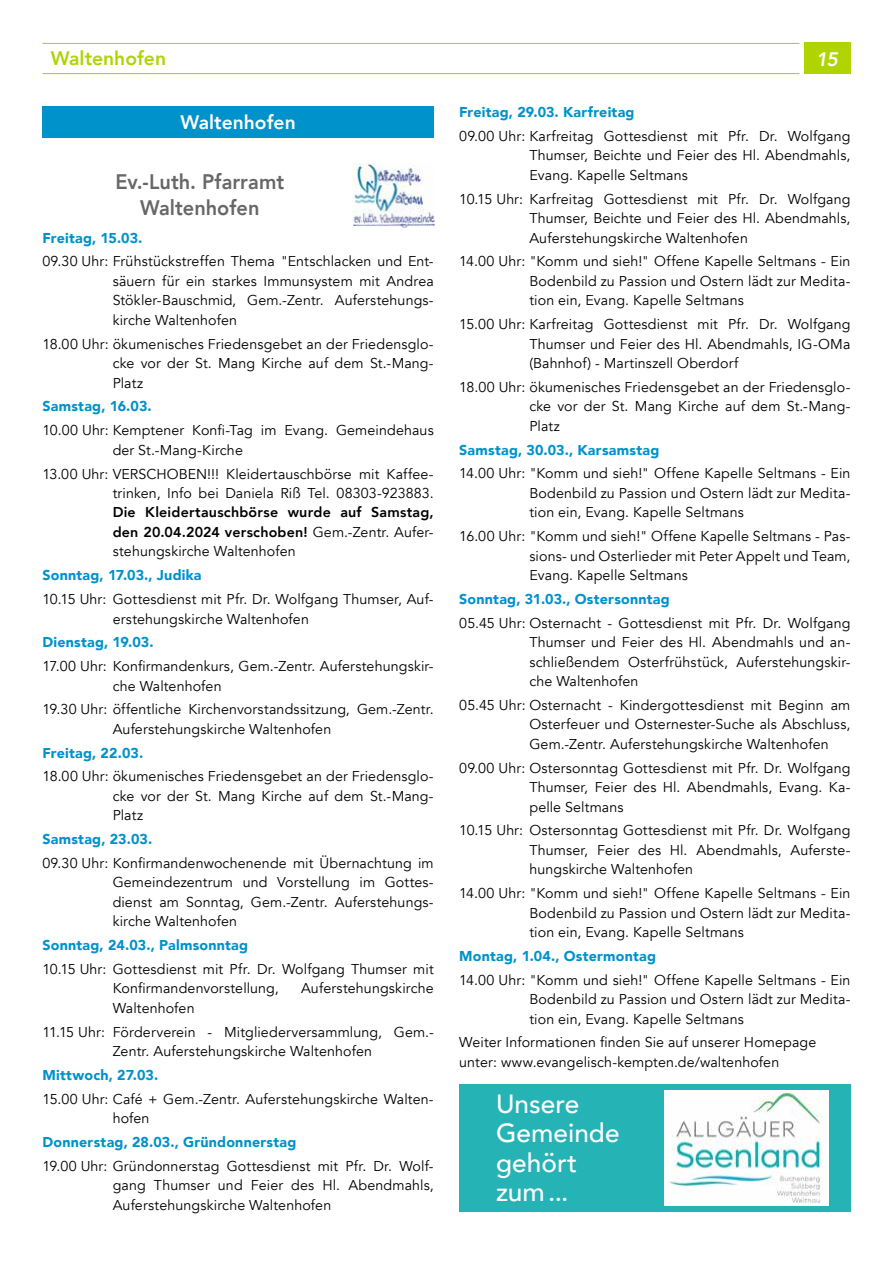
<style>
.page{position:relative;width:893px;height:1263px;background:#fff}
.page>*{position:absolute;margin:0;border:0;box-sizing:border-box;transform-origin:0 0}
.t1{font:500 26.25px/29.2px "Avenir LT Com";color:#fff}
.t2{font:800 21px/25.5px "Avenir LT Com";color:#676767;text-align:center;scale:.95 1}
.t3{font:800 19.5px "Avenir LT Com";color:#afd400}
.t4{font:800 19.5px "Avenir LT Com";color:#fff}
.t5{font:italic 800 19.5px "Avenir LT Com";color:#fff}
.t6{font:14.25px/19.5px "Avenir LT Com";letter-spacing:.01em;color:#000;text-align:justify}
.t7{font:900 14.25px "Avenir LT Com";letter-spacing:.015em;color:#0092ca}
.t8{font:800 14.25px/19.5px "Avenir LT Com";letter-spacing:.015em;color:#000;text-align:justify}
.s1{font-weight:400}
</style>
<div class="page">
<div style="left:804px;top:43px;width:46px;height:31px;background:#afd400"></div>
<hr style="left:43px;top:73px;width:756px;height:1px;background:#afd400">
<hr style="left:43px;top:43px;width:756px;height:1px;background:#afd400">
<div style="left:43px;top:106px;width:391px;height:32px;background:#0092ca"></div>
<img style="left:353px;top:163px;width:82px;height:64px">
<div style="left:459px;top:1084px;width:391px;height:128px;background:#26b3b6"></div>
<img style="left:664px;top:1090px;width:162px;height:116px">
<h3 class="t3" style="left:51px;top:47px;width:117px">Waltenhofen</h3>
<h3 class="t5" style="left:816px;top:48px;width:23px">15</h3>
<h3 class="t4" style="left:181px;top:111px;width:117px">Waltenhofen</h3>
<h2 class="t2" style="left:116px;top:169px;width:179px">Ev.-Luth. Pfarramt<br>Waltenhofen</h2>
<p class="t7" style="left:43px;top:229px;width:101px">Freitag, 15.03.</p>
<p class="t6" style="left:113px;top:252px;width:323px;text-indent:-70px">09.30 Uhr: Frühstückstreffen Thema "Entschlacken und Ent&shy;säuern für ein starkes Immunsystem mit Andrea Stökler-Bauschmid, Gem.-Zentr. Auferstehungs&shy;kirche Waltenhofen</p>
<p class="t6" style="left:113px;top:334px;width:323px;text-indent:-70px">18.00 Uhr: ökumenisches Friedensgebet an der Friedensglo&shy;cke vor der St. Mang Kirche auf dem St.-Mang-Platz</p>
<p class="t7" style="left:43px;top:398px;width:111px">Samstag, 16.03.</p>
<p class="t6" style="left:113px;top:421px;width:323px;text-indent:-70px">10.00 Uhr: Kemptener Konfi-Tag im Evang. Gemeindehaus der St.-Mang-Kirche</p>
<p class="t6" style="left:43px;top:464px;width:393px;text-align:right">13.00 Uhr: VERSCHOBEN!!! Kleidertauschbörse mit Kaffee&shy;trinken, Info bei Daniela Riß Tel. 08303-923883.</p>
<p class="t8" style="left:113px;top:503px;width:323px">Die Kleidertauschbörse wurde auf Samstag, den 20.04.2024 verschoben! <span class="s1">Gem.-Zentr. Aufer&shy;stehungskirche Waltenhofen</span></p>
<p class="t7" style="left:43px;top:567px;width:161px">Sonntag, 17.03., Judika</p>
<p class="t6" style="left:113px;top:590px;width:323px;text-indent:-70px">10.15 Uhr: Gottesdienst mit Pfr. Dr. Wolfgang Thumser, Auf&shy;erstehungskirche Waltenhofen</p>
<p class="t7" style="left:43px;top:634px;width:113px">Dienstag, 19.03.</p>
<p class="t6" style="left:113px;top:657px;width:323px;text-indent:-70px">17.00 Uhr: Konfirmandenkurs, Gem.-Zentr. Auferstehungskir&shy;che Waltenhofen</p>
<p class="t6" style="left:113px;top:700px;width:323px;text-indent:-70px">19.30 Uhr: öffentliche Kirchenvorstandssitzung, Gem.-Zentr.<br>Auferstehungskirche Waltenhofen</p>
<p class="t7" style="left:43px;top:744px;width:102px">Freitag, 22.03.</p>
<p class="t6" style="left:113px;top:767px;width:323px;text-indent:-70px">18.00 Uhr: ökumenisches Friedensgebet an der Friedensglo&shy;cke vor der St. Mang Kirche auf dem St.-Mang-Platz</p>
<p class="t7" style="left:43px;top:830px;width:111px">Samstag, 23.03.</p>
<p class="t6" style="left:113px;top:853px;width:323px;text-indent:-70px">09.30 Uhr: Konfirmandenwochenende mit Übernachtung im Gemeindezentrum und Vorstellung im Gottes&shy;dienst am Sonntag, Gem.-Zentr. Auferstehungs&shy;kirche Waltenhofen</p>
<p class="t7" style="left:43px;top:936px;width:207px">Sonntag, 24.03., Palmsonntag</p>
<p class="t6" style="left:113px;top:959px;width:323px;text-indent:-70px">10.15 Uhr: Gottesdienst mit Pfr. Dr. Wolfgang Thumser mit<br>Konfirmandenvorstellung,</p>
<p class="t6" style="left:301px;top:979px;width:134px">Auferstehungskirche</p>
<p class="t6" style="left:43px;top:996px;width:393px;line-height:23.7px;text-indent:70px">Waltenhofen<br>11.15 Uhr: Förderverein - Mitgliederversammlung, Gem.-</p>
<p class="t6" style="left:113px;top:1042px;width:261px">Zentr. Auferstehungskirche Waltenhofen</p>
<p class="t7" style="left:43px;top:1066px;width:117px">Mittwoch, 27.03.</p>
<p class="t6" style="left:113px;top:1089px;width:323px;text-indent:-70px">15.00 Uhr: Café + Gem.-Zentr. Auferstehungskirche Walten&shy;hofen</p>
<p class="t7" style="left:43px;top:1133px;width:255px">Donnerstag, 28.03., Gründonnerstag</p>
<p class="t6" style="left:113px;top:1156px;width:323px;text-indent:-70px">19.00 Uhr: Gründonnerstag Gottesdienst mit Pfr. Dr. Wolf&shy;gang Thumser und Feier des Hl. Abendmahls, Auferstehungskirche Waltenhofen</p>
<p class="t7" style="left:459px;top:103px;width:177px">Freitag, 29.03. Karfreitag</p>
<p class="t6" style="left:529px;top:126px;width:323px;text-indent:-70px">09.00 Uhr: Karfreitag Gottesdienst mit Pfr. Dr. Wolfgang Thumser, Beichte und Feier des Hl. Abendmahls, Evang. Kapelle Seltmans</p>
<p class="t6" style="left:529px;top:189px;width:323px;text-indent:-70px">10.15 Uhr: Karfreitag Gottesdienst mit Pfr. Dr. Wolfgang Thumser, Beichte und Feier des Hl. Abendmahls, Auferstehungskirche Waltenhofen</p>
<p class="t6" style="left:529px;top:252px;width:323px;text-indent:-70px">14.00 Uhr: "Komm und sieh!" Offene Kapelle Seltmans - Ein Bodenbild zu Passion und Ostern lädt zur Medita&shy;tion ein, Evang. Kapelle Seltmans</p>
<p class="t6" style="left:529px;top:315px;width:323px;text-indent:-70px">15.00 Uhr: Karfreitag Gottesdienst mit Pfr. Dr. Wolfgang Thumser und Feier des Hl. Abendmahls, IG-OMa (Bahnhof) - Martinszell Oberdorf</p>
<p class="t6" style="left:529px;top:377px;width:323px;text-indent:-70px">18.00 Uhr: ökumenisches Friedensgebet an der Friedensglo&shy;cke vor der St. Mang Kirche auf dem St.-Mang-Platz</p>
<p class="t7" style="left:459px;top:441px;width:202px">Samstag, 30.03., Karsamstag</p>
<p class="t6" style="left:529px;top:464px;width:323px;text-indent:-70px">14.00 Uhr: "Komm und sieh!" Offene Kapelle Seltmans - Ein Bodenbild zu Passion und Ostern lädt zur Medita&shy;tion ein, Evang. Kapelle Seltmans</p>
<p class="t6" style="left:529px;top:527px;width:323px;text-indent:-70px">16.00 Uhr: "Komm und sieh!" Offene Kapelle Seltmans - Pas&shy;sions- und Osterlieder mit Peter Appelt und Team, Evang. Kapelle Seltmans</p>
<p class="t7" style="left:459px;top:590px;width:212px">Sonntag, 31.03., Ostersonntag</p>
<p class="t6" style="left:529px;top:613px;width:323px;text-indent:-70px">05.45 Uhr: Osternacht - Gottesdienst mit Pfr. Dr. Wolfgang Thumser und Feier des Hl. Abendmahls und an&shy;schließendem Osterfrühstück, Auferstehungskir&shy;che Waltenhofen</p>
<p class="t6" style="left:529px;top:695px;width:323px;text-indent:-70px">05.45 Uhr: Osternacht - Kindergottesdienst mit Beginn am Osterfeuer und Osternester-Suche als Abschluss, Gem.-Zentr. Auferstehungskirche Waltenhofen</p>
<p class="t6" style="left:529px;top:758px;width:323px;text-indent:-70px">09.00 Uhr: Ostersonntag Gottesdienst mit Pfr. Dr. Wolfgang Thumser, Feier des Hl. Abendmahls, Evang. Ka&shy;pelle Seltmans</p>
<p class="t6" style="left:529px;top:821px;width:323px;text-indent:-70px">10.15 Uhr: Ostersonntag Gottesdienst mit Pfr. Dr. Wolfgang Thumser, Feier des Hl. Abendmahls, Auferste&shy;hungskirche Waltenhofen</p>
<p class="t6" style="left:529px;top:884px;width:323px;text-indent:-70px">14.00 Uhr: "Komm und sieh!" Offene Kapelle Seltmans - Ein Bodenbild zu Passion und Ostern lädt zur Medita&shy;tion ein, Evang. Kapelle Seltmans</p>
<p class="t7" style="left:459px;top:947px;width:198px">Montag, 1.04., Ostermontag</p>
<p class="t6" style="left:529px;top:970px;width:323px;text-indent:-70px">14.00 Uhr: "Komm und sieh!" Offene Kapelle Seltmans - Ein Bodenbild zu Passion und Ostern lädt zur Medita&shy;tion ein, Evang. Kapelle Seltmans</p>
<p class="t6" style="left:459px;top:1033px;width:359px">Weiter Informationen finden Sie auf unserer Homepage unter: www.evangelisch-kempten.de/waltenhofen</p>
<h1 class="t1" style="left:496px;top:1090px;width:125px">Unsere<br>Gemeinde gehört zum...</h1>
</div>
